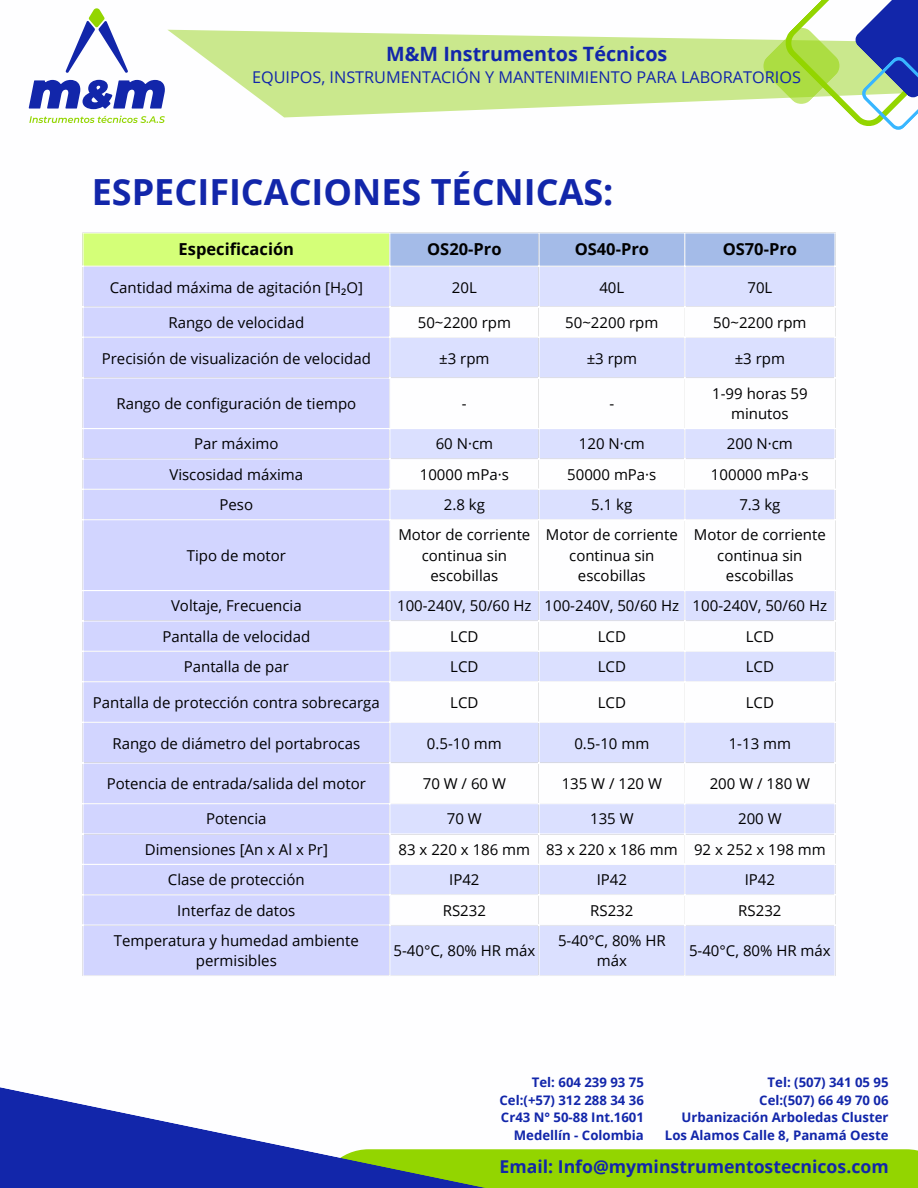
<style>
.page{position:relative;width:918px;height:1188px;background:#fff}
.page>*{position:absolute;margin:0;border:0;box-sizing:border-box;transform-origin:0 0}
.t1{font:700 36px "Open Sans";color:#1226aa}
.t2{font:700 19.8px "Open Sans";color:#1226aa}
.t3{font:700 17.7px "Open Sans";color:#1226aa}
.t4{font:700 16.5px "Open Sans";color:#000}
.t5{font:16.2px "Open Sans";color:#1226aa}
.t6{font:15px/20.2px "Open Sans";color:#000;text-align:center}
.t7{font:700 13.2px "Open Sans";color:#1226aa}
.s1{font-family:"Noto Sans"}
</style>
<div class="page">
<svg style="left:29px;top:80px;width:136px;height:29px"></svg>
<svg style="left:65px;top:8px;width:63px;height:65px"></svg>
<svg style="left:29px;top:116px;width:136px;height:7px"></svg>
<svg style="left:168px;top:30px;width:595px;height:87px;fill:#cae88d"></svg>
<svg style="left:763px;top:0;width:155px;height:130px"></svg>
<div style="left:318px;top:1149px;width:600px;height:39px;background:#93d500"></div>
<svg style="left:0;top:1087px;width:491px;height:101px"></svg>
<div style="left:83px;top:233px;width:307px;height:34px;background:#d4ff78"></div>
<div style="left:390px;top:233px;width:445px;height:33px;background:#a4bbe8"></div>
<div style="left:83px;top:267px;width:306px;height:708px;background:#d2d5ff"></div>
<svg style="left:390px;top:267px;width:445px;height:708px;fill:#dbe0ff"></svg>
<svg style="left:390px;top:307px;width:445px;height:30px"></svg>
<hr style="left:389px;top:233px;width:1px;height:742px;background:#fff">
<hr style="left:538px;top:233px;width:2px;height:742px;background:#fff">
<hr style="left:684px;top:233px;width:1px;height:742px;background:#fff">
<hr style="left:82px;top:266px;width:754px;height:1px;background:#fff">
<hr style="left:82px;top:306px;width:754px;height:1px;background:#fff">
<hr style="left:82px;top:337px;width:754px;height:1px;background:#fff">
<hr style="left:82px;top:377px;width:754px;height:1px;background:#fff">
<hr style="left:82px;top:428px;width:754px;height:1px;background:#fff">
<hr style="left:82px;top:458px;width:754px;height:1px;background:#fff">
<hr style="left:82px;top:489px;width:754px;height:1px;background:#fff">
<hr style="left:82px;top:519px;width:754px;height:1px;background:#fff">
<hr style="left:82px;top:590px;width:754px;height:1px;background:#fff">
<hr style="left:82px;top:620px;width:754px;height:1px;background:#fff">
<hr style="left:82px;top:651px;width:754px;height:1px;background:#fff">
<hr style="left:82px;top:681px;width:754px;height:1px;background:#fff">
<hr style="left:82px;top:722px;width:754px;height:1px;background:#fff">
<hr style="left:82px;top:762px;width:754px;height:2px;background:#fff">
<hr style="left:82px;top:803px;width:754px;height:1px;background:#fff">
<hr style="left:82px;top:833px;width:754px;height:2px;background:#fff">
<hr style="left:82px;top:864px;width:754px;height:1px;background:#fff">
<hr style="left:82px;top:894px;width:754px;height:1px;background:#fff">
<hr style="left:82px;top:925px;width:754px;height:1px;background:#fff">
<p class="t2" style="left:386px;top:40px;width:283px">M&amp;M Instrumentos Técnicos</p>
<p class="t5" style="left:252px;top:66px;width:550px">EQUIPOS, INSTRUMENTACIÓN Y MANTENIMIENTO PARA LABORATORIOS</p>
<p class="t1" style="left:92px;top:167px;width:523px">ESPECIFICACIONES TÉCNICAS:</p>
<p class="t4" style="left:179px;top:237px;width:117px">Especificación</p>
<p class="t4" style="left:427px;top:237px;width:76px">OS20-Pro</p>
<h2 class="t4" style="left:575px;top:237px;width:76px">OS40-Pro</h2>
<h3 class="t4" style="left:723px;top:237px;width:76px">OS70-Pro</h3>
<h1 class="t6" style="left:110px;top:277px;width:255px">Cantidad máxima de agitación [H<span class="s1">₂</span>O]</h1>
<p class="t6" style="left:452px;top:277px;width:26px">20L</p>
<p class="t6" style="left:599px;top:277px;width:26px">40L</p>
<p class="t6" style="left:747px;top:277px;width:26px">70L</p>
<p class="t6" style="left:168px;top:312px;width:137px">Rango de velocidad</p>
<p class="t6" style="left:418px;top:312px;width:95px">50~2200 rpm</p>
<p class="t6" style="left:565px;top:312px;width:95px">50~2200 rpm</p>
<p class="t6" style="left:713px;top:312px;width:95px">50~2200 rpm</p>
<p class="t6" style="left:102px;top:348px;width:271px">Precisión de visualización de velocidad</p>
<p class="t6" style="left:439px;top:348px;width:52px">±3 rpm</p>
<p class="t6" style="left:587px;top:348px;width:52px">±3 rpm</p>
<p class="t6" style="left:735px;top:348px;width:52px">±3 rpm</p>
<p class="t6" style="left:116px;top:393px;width:241px">Rango de configuración de tiempo</p>
<p class="t6" style="left:462px;top:393px;width:6px">-</p>
<p class="t6" style="left:609px;top:393px;width:6px">-</p>
<p class="t6" style="left:712px;top:383px;width:97px">1-99 horas 59 minutos</p>
<p class="t6" style="left:194px;top:433px;width:86px">Par máximo</p>
<p class="t6" style="left:436px;top:433px;width:59px">60 N·cm</p>
<p class="t6" style="left:579px;top:433px;width:67px">120 N·cm</p>
<p class="t6" style="left:727px;top:433px;width:67px">200 N·cm</p>
<p class="t6" style="left:169px;top:464px;width:135px">Viscosidad máxima</p>
<p class="t6" style="left:420px;top:464px;width:91px">10000 mPa·s</p>
<p class="t6" style="left:567px;top:464px;width:91px">50000 mPa·s</p>
<p class="t6" style="left:711px;top:464px;width:99px">100000 mPa·s</p>
<p class="t6" style="left:220px;top:494px;width:35px">Peso</p>
<p class="t6" style="left:444px;top:494px;width:43px">2.8 kg</p>
<p class="t6" style="left:591px;top:494px;width:43px">5.1 kg</p>
<p class="t6" style="left:739px;top:494px;width:43px">7.3 kg</p>
<p class="t6" style="left:187px;top:545px;width:101px">Tipo de motor</p>
<p class="t6" style="left:398px;top:525px;width:134px">Motor de corriente continua sin escobillas</p>
<p class="t6" style="left:546px;top:525px;width:134px">Motor de corriente continua sin escobillas</p>
<p class="t6" style="left:694px;top:525px;width:134px">Motor de corriente continua sin escobillas</p>
<p class="t6" style="left:171px;top:595px;width:132px">Voltaje, Frecuencia</p>
<p class="t6" style="left:397px;top:595px;width:136px">100-240V, 50/60 Hz</p>
<p class="t6" style="left:545px;top:595px;width:136px">100-240V, 50/60 Hz</p>
<p class="t6" style="left:693px;top:595px;width:136px">100-240V, 50/60 Hz</p>
<p class="t6" style="left:162px;top:626px;width:149px">Pantalla de velocidad</p>
<p class="t6" style="left:450px;top:626px;width:30px">LCD</p>
<p class="t6" style="left:598px;top:626px;width:30px">LCD</p>
<p class="t6" style="left:746px;top:626px;width:30px">LCD</p>
<p class="t6" style="left:184px;top:656px;width:107px">Pantalla de par</p>
<p class="t6" style="left:450px;top:656px;width:30px">LCD</p>
<p class="t6" style="left:598px;top:656px;width:30px">LCD</p>
<p class="t6" style="left:746px;top:656px;width:30px">LCD</p>
<p class="t6" style="left:93px;top:692px;width:288px">Pantalla de protección contra sobrecarga</p>
<p class="t6" style="left:450px;top:692px;width:30px">LCD</p>
<p class="t6" style="left:598px;top:692px;width:30px">LCD</p>
<p class="t6" style="left:746px;top:692px;width:30px">LCD</p>
<p class="t6" style="left:112px;top:733px;width:249px">Rango de diámetro del portabrocas</p>
<p class="t6" style="left:427px;top:733px;width:76px">0.5-10 mm</p>
<p class="t6" style="left:574px;top:733px;width:76px">0.5-10 mm</p>
<p class="t6" style="left:729px;top:733px;width:64px">1-13 mm</p>
<p class="t6" style="left:107px;top:773px;width:261px">Potencia de entrada/salida del motor</p>
<p class="t6" style="left:423px;top:773px;width:85px">70W/60W</p>
<p class="t6" style="left:562px;top:773px;width:102px">135 W / 120 W</p>
<p class="t6" style="left:710px;top:773px;width:102px">200 W / 180 W</p>
<p class="t6" style="left:206px;top:809px;width:62px">Potencia</p>
<p class="t6" style="left:447px;top:809px;width:36px">70 W</p>
<p class="t6" style="left:590px;top:809px;width:45px">135 W</p>
<p class="t6" style="left:738px;top:809px;width:45px">200 W</p>
<p class="t6" style="left:145px;top:839px;width:185px">Dimensiones [An x Al x Pr]</p>
<p class="t6" style="left:399px;top:839px;width:133px">83 x 220 x 186 mm</p>
<p class="t6" style="left:546px;top:839px;width:133px">83 x 220 x 186 mm</p>
<p class="t6" style="left:694px;top:839px;width:133px">92 x 252 x 198 mm</p>
<p class="t6" style="left:168px;top:869px;width:138px">Clase de protección</p>
<p class="t6" style="left:449px;top:869px;width:32px">IP42</p>
<p class="t6" style="left:597px;top:869px;width:32px">IP42</p>
<p class="t6" style="left:745px;top:869px;width:32px">IP42</p>
<p class="t6" style="left:177px;top:900px;width:120px">Interfaz de datos</p>
<p class="t6" style="left:443px;top:900px;width:45px">RS232</p>
<p class="t6" style="left:590px;top:900px;width:45px">RS232</p>
<p class="t6" style="left:738px;top:900px;width:45px">RS232</p>
<p class="t6" style="left:114px;top:930px;width:246px">Temperatura y humedad ambiente permisibles</p>
<p class="t6" style="left:394px;top:940px;width:143px">5-40°C, 80% HR máx</p>
<p class="t6" style="left:558px;top:930px;width:109px">5-40°C, 80% HR máx</p>
<p class="t6" style="left:689px;top:940px;width:143px">5-40°C, 80% HR máx</p>
<p class="t7" style="left:532px;top:1073px;width:114px">Tel: 604 239 93 75</p>
<p class="t7" style="left:500px;top:1091px;width:146px">Cel:(+57) 312 288 34 36</p>
<p class="t7" style="left:501px;top:1108px;width:144px">Cr43 N° 50-88 Int.1601</p>
<p class="t7" style="left:514px;top:1126px;width:132px">Medellín - Colombia</p>
<p class="t7" style="left:768px;top:1073px;width:122px">Tel: (507) 341 05 95</p>
<p class="t7" style="left:759px;top:1091px;width:131px">Cel:(507) 66 49 70 06</p>
<p class="t7" style="left:681px;top:1108px;width:209px">Urbanización Arboledas Cluster</p>
<p class="t7" style="left:665px;top:1126px;width:225px">Los Alamos Calle 8, Panamá Oeste</p>
<p class="t3" style="left:500px;top:1154px;width:391px">Email: Info@myminstrumentostecnicos.com</p>
</div>
